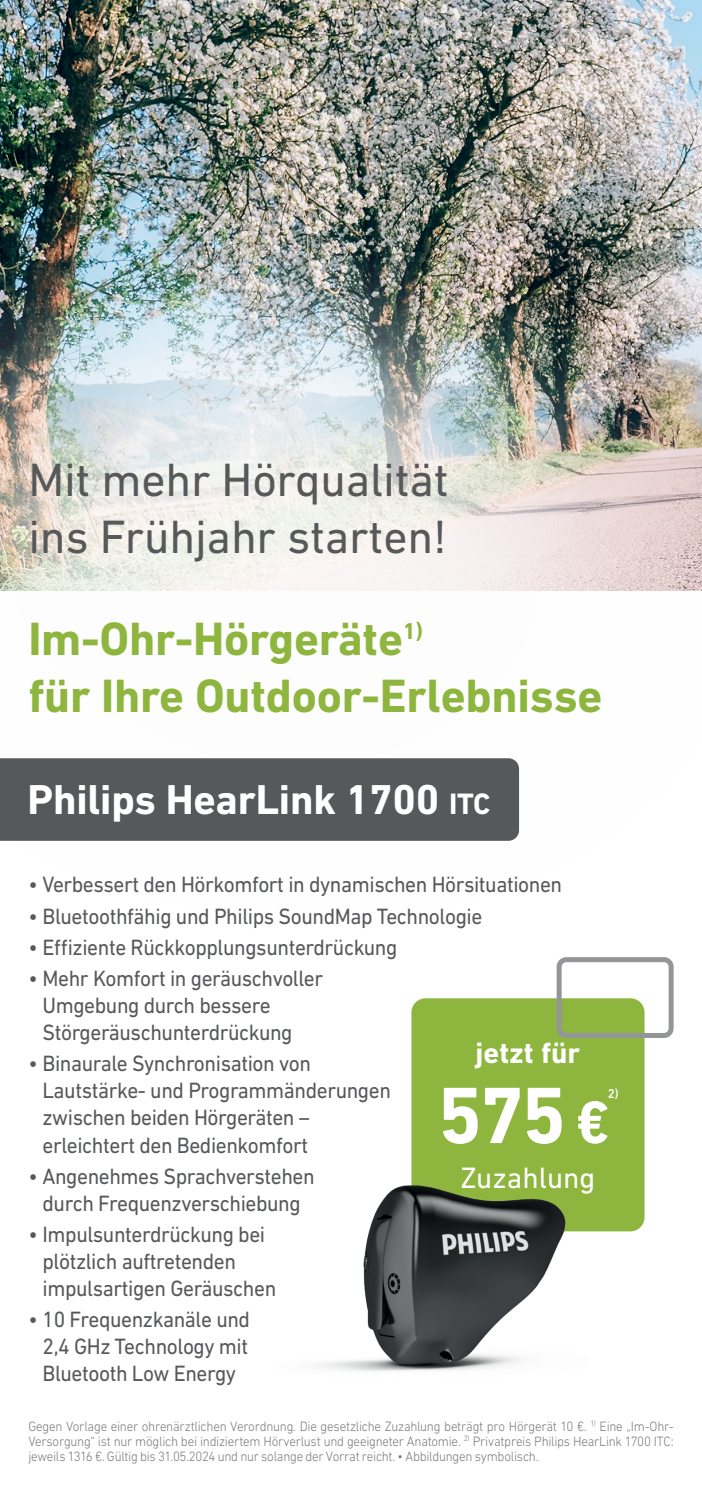
<style>
.page{position:relative;width:702px;height:1489px;background:#fff}
.page>*{position:absolute;margin:0;border:0;box-sizing:border-box;transform-origin:0 0}
.t1{font:700 81.25px "DIN Next LT Pro";color:#fff}
.t2{font:700 47.5px/57px "DIN Next LT Pro";letter-spacing:-.005em;color:#8eb63e}
.t3{font:47.5px/57px "DIN Next LT Pro";letter-spacing:-.005em;color:#57585a}
.t4{font:700 42.5px "DIN Next LT Pro";letter-spacing:-.005em;color:#fff}
.t5{font:30px "DIN Next LT Pro";color:#fff}
.t6{font:700 30px "DIN Next LT Pro";color:#fff}
.t7{font:22.5px/27px "DIN Next LT Pro";letter-spacing:-.02em;color:#57585a;scale:.95 1}
.t8{font:300 13.75px/15px "DIN Next LT Pro";letter-spacing:-.02em;color:#57585a;text-align:justify;scale:.95 1}
.t9{font:500 13px "DIN Next LT Pro";color:#fff}
.s1{font-size:30px}
.s2{font-size:60.75px}
</style>
<div class="page">
<img style="left:0;top:0;width:702px;height:1167px">
<img style="left:250px;top:0;width:452px;height:546px">
<div style="left:0;top:758px;width:519px;height:82px;background:#57585a"></div>
<div style="left:411px;top:998px;width:233px;height:233px;background:#8eb63e;border-radius:14px"></div>
<div style="left:556px;top:957px;width:117px;height:80px;border:5px solid #939598;border-radius:7px"></div>
<img style="left:274px;top:1158px;width:313px;height:213px">
<h2 class="t3" style="left:28px;top:451px;width:422px">Mit mehr Hörqualität ins Frühjahr starten!</h2>
<h2 class="t2" style="left:28px;top:609px;width:575px">Im-Ohr-Hörgeräte<sup>1)<br></sup>für Ihre Outdoor-Erlebnisse</h2>
<h3 class="t4" style="left:28px;top:774px;width:464px">Philips HearLink 1700 <span class="s1">ITC</span></h3>
<p class="t7" style="left:28px;top:870px;width:563px">• Verbessert den Hörkomfort in dynamischen Hörsituationen</p>
<p class="t7" style="left:28px;top:902px;width:479px">• Bluetoothfähig und Philips SoundMap Technologie</p>
<p class="t7" style="left:28px;top:933px;width:390px">• Effiziente Rückkopplungsunterdrückung</p>
<p class="t7" style="left:43px;top:964px;width:297px;text-indent:-14px">• Mehr Komfort in geräuschvoller<br>Umgebung durch bessere<br>Störgeräuschunterdrückung</p>
<p class="t7" style="left:43px;top:1049px;width:368px;text-indent:-14px">• Binaurale Synchronisation von Lautstärke- und Programmänderungen zwischen beiden Hörgeräten – erleichtert den Bedienkomfort</p>
<p class="t7" style="left:28px;top:1162px;width:303px;text-align:center">• Angenehmes Sprachverstehen durch Frequenzverschiebung</p>
<p class="t7" style="left:43px;top:1220px;width:247px;text-indent:-14px">• Impulsunterdrückung bei plötzlich auftretenden impulsartigen Geräuschen</p>
<p class="t7" style="left:28px;top:1305px;width:235px;text-align:center">• 10 Frequenzkanäle und<br>2,4 GHz Technology mit<br>Bluetooth Low Energy</p>
<p class="t8" style="left:28px;top:1418px;width:680px">Gegen Vorlage einer ohrenärztlichen Verordnung. Die gesetzliche Zuzahlung beträgt pro Hörgerät 10 €. <sup>1)</sup> Eine „Im-Ohr-Versorgung“ ist nur möglich bei indiziertem Hörverlust und geeigneter Anatomie. <sup>2)</sup> Privatpreis Philips HearLink 1700 ITC: jeweils 1316 €. Gültig bis 31.05.2024 und nur solange der Vorrat reicht. • Abbildungen symbolisch.</p>
<h3 class="t6" style="left:475px;top:1034px;width:106px">jetzt für</h3>
<h1 class="t1" style="left:437px;top:1067px;width:174px">575 <span class="s2">€</span></h1>
<p class="t9" style="left:608px;top:1086px;width:12px">2)</p>
<h3 class="t5" style="left:460px;top:1160px;width:136px">Zuzahlung</h3>
</div>
